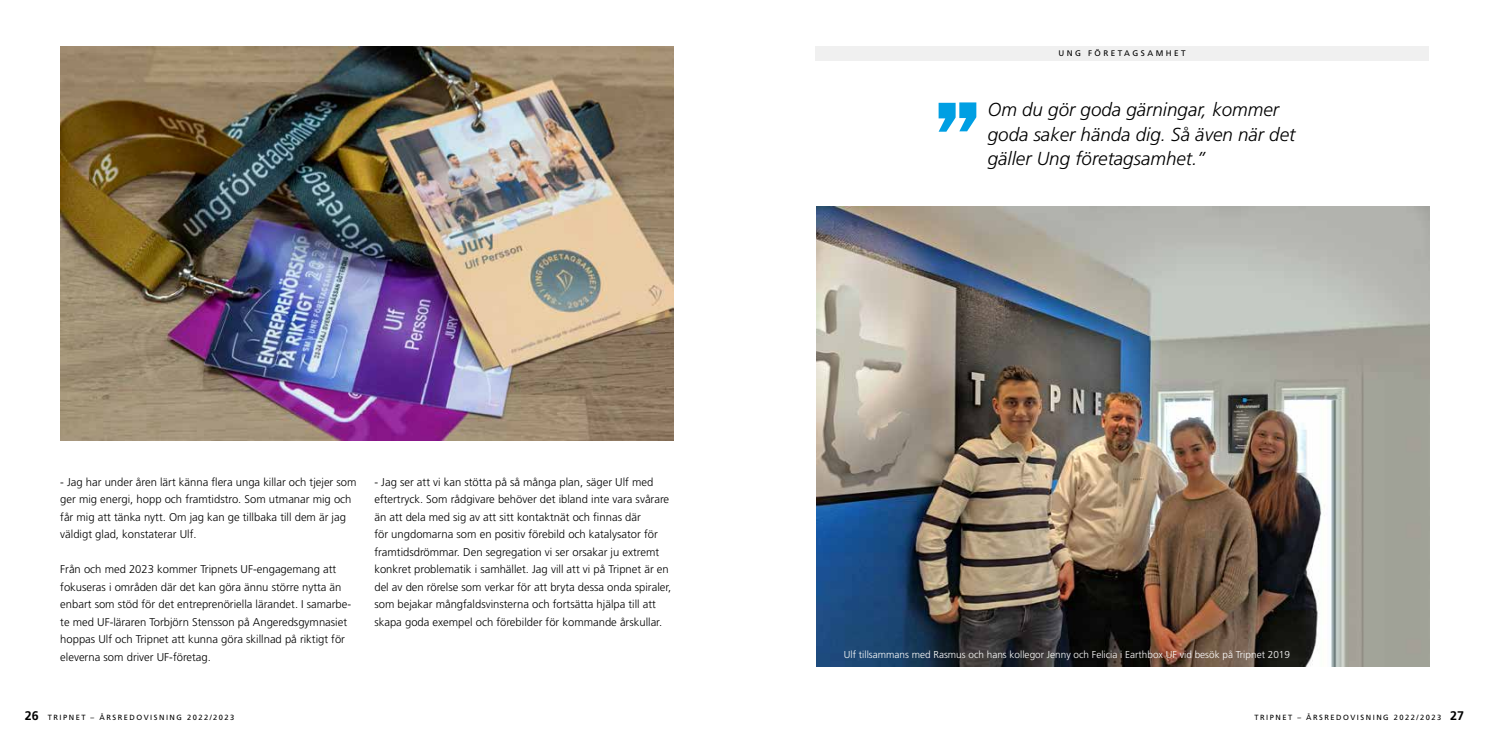
<style>
.page{position:relative;width:1489px;height:745px;background:#fff}
.page>*{position:absolute;margin:0;border:0;box-sizing:border-box;transform-origin:0 0}
.t1{font:italic 300 18.75px/24.4px "Frutiger LT Std";color:#000}
.t2{font:300 11.25px/17.5px "Frutiger LT Std";color:#000}
.t3{font:300 10px "Frutiger LT Std";color:#fff}
.t4{font:8.12px "Frutiger LT Std";letter-spacing:.3em;color:#000}
.t5{font:7.5px "Frutiger LT Std";letter-spacing:.2em;color:#000}
.s1{font-weight:700;font-size:12.5px}
</style>
<div class="page">
<img style="left:816px;top:206px;width:613px;height:460px">
<img style="left:60px;top:46px;width:613px;height:393px">
<svg style="left:938px;top:102px;width:38px;height:30px"></svg>
<div style="left:815px;top:46px;width:613px;height:14px;background:#f0f0f0"></div>
<p class="t4" style="left:1058px;top:48px;width:129px">UNG FÖRETAGSAMHET</p>
<p class="t2" style="left:60px;top:473px;width:298px">- Jag har under åren lärt känna flera unga killar och tjejer som ger mig energi, hopp och framtidstro. Som utmanar mig och får mig att tänka nytt. Om jag kan ge tillbaka till dem är jag väldigt glad, konstaterar Ulf.</p>
<p class="t2" style="left:60px;top:560px;width:292px">Från och med 2023 kommer Tripnets UF-engagemang att fokuseras i områden där det kan göra ännu större nytta än enbart som stöd för det entreprenöriella lärandet. I samarbe&shy;te med UF-läraren Torbjörn Stensson på Angeredsgymnasiet hoppas Ulf och Tripnet att kunna göra skillnad på riktigt för eleverna som driver UF-företag.</p>
<p class="t2" style="left:374px;top:473px;width:298px">- Jag ser att vi kan stötta på så många plan, säger Ulf med eftertryck. Som rådgivare behöver det ibland inte vara svårare än att dela med sig av att sitt kontaktnät och finnas där<br>för ungdomarna som en positiv förebild och katalysator för framtidsdrömmar. Den segregation vi ser orsakar ju extremt konkret problematik i samhället. Jag vill att vi på Tripnet är en del av den rörelse som verkar för att bryta dessa onda spiraler, som bejakar mångfaldsvinsterna och fortsätta hjälpa till att skapa goda exempel och förebilder för kommande årskullar.</p>
<h1 class="t1" style="left:987px;top:98px;width:309px">Om du gör goda gärningar, kommer goda saker hända dig. Så även när det gäller Ung företagsamhet.”</h1>
<p class="t3" style="left:844px;top:648px;width:447px">Ulf tillsammans med Rasmus och hans kollegor Jenny och Felicia i Earthbox UF vid besök på Tripnet 2019</p>
<p class="t5" style="left:25px;top:712px;width:211px"><span class="s1">26</span> TRIPNET – ÅRSREDOVISNING 2022/2023</p>
<p class="t5" style="left:1254px;top:712px;width:211px">TRIPNET – ÅRSREDOVISNING 2022/2023 <span class="s1">27</span></p>
</div>
